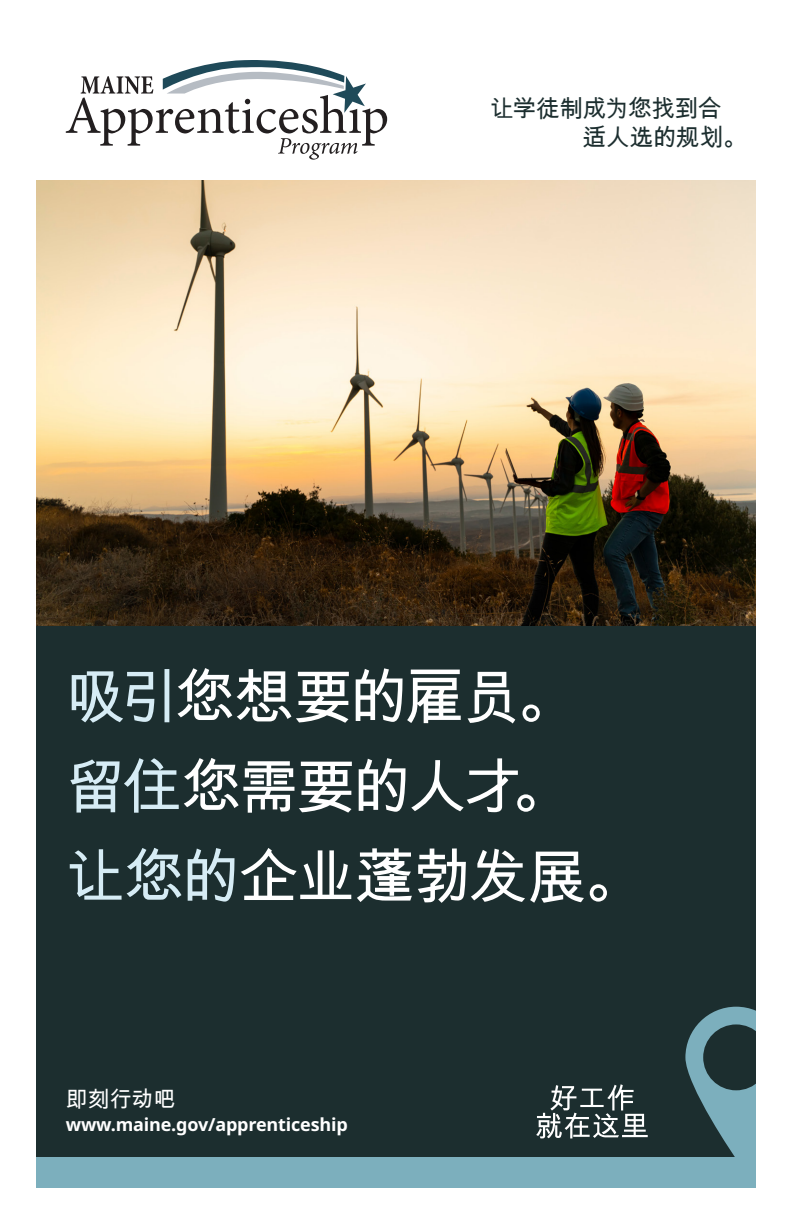
<style>
.page{position:relative;width:792px;height:1224px;background:#fff}
.page>*{position:absolute;margin:0;border:0;box-sizing:border-box;transform-origin:0 0}
.text{font:60px "Arial Unicode MS";letter-spacing:-.05em;color:#fff}
.text-2{font:24px/28.8px "Arial Unicode MS";letter-spacing:-.03em;color:#1c2e2f}
.text-3{font:22px "Arial Unicode MS";color:#fff}
.text-4{font:700 18px "Noto Sans";letter-spacing:-.01em;color:#fff}
.s1{color:#d6ecf5}
</style>
<div class="page">
<img style="left:36px;top:180px;width:720px;height:446px">
<div style="left:36px;top:626px;width:720px;height:562px;background:#1c2e2f"></div>
<div style="left:36px;top:1158px;width:720px;height:30px;background:#7cafbd"></div>
<svg style="left:66px;top:60px;width:321px;height:100px"></svg>
<svg style="left:685px;top:1007px;width:71px;height:151px"></svg>
<svg style="left:536px;top:1084px;width:112px;height:54px"></svg>
<p class="text-2" style="left:582px;top:94px;width:166px;text-indent:-92px">让学徒制成为您找到合适人选的规划。</p>
<p class="text" style="left:66px;top:654px;width:513px"><span class="s1">吸引</span>您想要的雇员。</p>
<p class="text" style="left:66px;top:744px;width:508px"><span class="s1">留住</span>您需要的人才。</p>
<p class="text" style="left:66px;top:834px;width:580px"><span class="s1">让您的</span>企业蓬勃发展。</p>
<p class="text-3" style="left:66px;top:1084px;width:111px">即刻行动吧</p>
<p class="text-4" style="left:66px;top:1114px;width:284px">www.maine.gov/apprenticeship</p>
</div>
